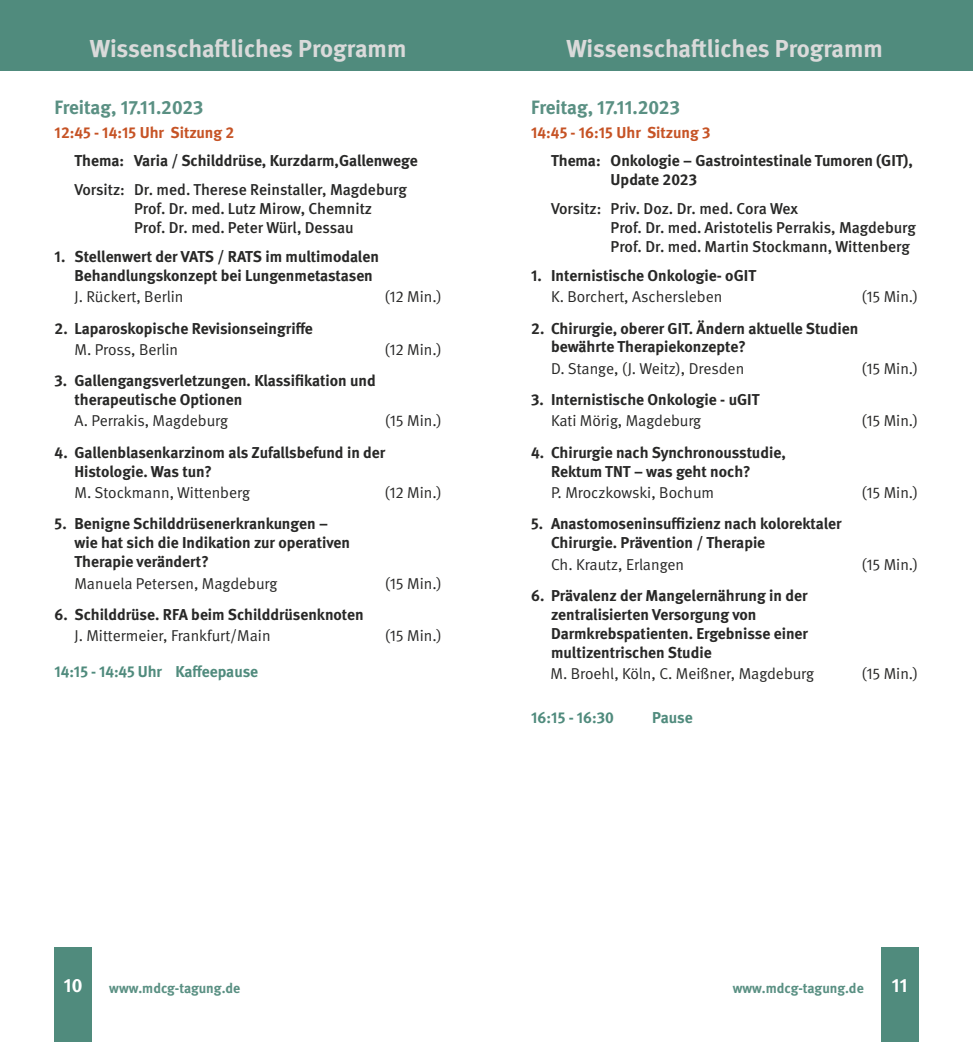
<style>
.page{position:relative;width:973px;height:1042px;background:#fff}
.page>*{position:absolute;margin:0;border:0;box-sizing:border-box;transform-origin:0 0}
.t1{font:700 24.5px "DGUV Meta";color:#dadada}
.t2{font:700 19.25px "DGUV Meta";color:#5a9083}
.t3{font:700 19.25px "DGUV Meta";color:#fff}
.t4{font:700 15.75px/18.9px "DGUV Meta";color:#282827}
.t5{font:15.75px "DGUV Meta";color:#282827}
.t6{font:500 15.75px/18.9px "DGUV Meta";color:#282827}
.t7{font:700 15.75px "DGUV Meta";color:#c65325}
.t8{font:700 15.75px "DGUV Meta";color:#508b7d}
.t9{font:700 14px "DGUV Meta";color:#5a9083}
</style>
<div class="page">
<div style="left:0;top:0;width:972px;height:71px;background:#508b7d"></div>
<div style="left:55px;top:947px;width:37px;height:95px;background:#508b7d"></div>
<div style="left:881px;top:947px;width:37px;height:95px;background:#508b7d"></div>
<h1 class="t1" style="left:90px;top:34px;width:318px">Wissenschaftliches Programm</h1>
<h1 class="t1" style="left:566px;top:34px;width:318px">Wissenschaftliches Programm</h1>
<p class="t2" style="left:55px;top:96px;width:150px">Freitag, 17.11.2023</p>
<p class="t7" style="left:55px;top:123px;width:181px">12:45 - 14:15 Uhr Sitzung 2</p>
<p class="t4" style="left:74px;top:152px;width:344px">Thema: Varia / Schilddrüse, Kurzdarm,Gallenwege</p>
<p class="t6" style="left:134px;top:181px;width:274px;text-indent:-60px">Vorsitz: Dr. med. Therese Reinstaller, Magdeburg<br>Prof. Dr. med. Lutz Mirow, Chemnitz<br>Prof. Dr. med. Peter Würl, Dessau</p>
<p class="t4" style="left:74px;top:247px;width:306px;text-indent:-20px">1. Stellenwert der VATS / RATS im multimodalen<br>Behandlungskonzept bei Lungenmetastasen</p>
<p class="t5" style="left:74px;top:288px;width:110px">J. Rückert, Berlin</p>
<p class="t5" style="left:384px;top:288px;width:59px">(12 Min.)</p>
<p class="t4" style="left:55px;top:319px;width:260px">2. Laparoskopische Revisionseingriffe</p>
<p class="t5" style="left:74px;top:340px;width:105px">M. Pross, Berlin</p>
<p class="t5" style="left:384px;top:340px;width:59px">(12 Min.)</p>
<p class="t4" style="left:74px;top:372px;width:303px;text-indent:-20px">3. Gallengangsverletzungen. Klassifikation und therapeutische Optionen</p>
<p class="t5" style="left:74px;top:412px;width:155px">A. Perrakis, Magdeburg</p>
<p class="t5" style="left:385px;top:412px;width:58px">(15 Min.)</p>
<p class="t4" style="left:74px;top:443px;width:312px;text-indent:-20px">4. Gallenblasenkarzinom als Zufallsbefund in der<br>Histologie. Was tun?</p>
<p class="t5" style="left:74px;top:483px;width:177px">M. Stockmann, Wittenberg</p>
<p class="t5" style="left:384px;top:483px;width:59px">(12 Min.)</p>
<p class="t4" style="left:74px;top:515px;width:277px;text-indent:-20px">5. Benigne Schilddrüsenerkrankungen – wie hat sich die Indikation zur operativen<br>Therapie verändert?</p>
<p class="t5" style="left:74px;top:574px;width:204px">Manuela Petersen, Magdeburg</p>
<p class="t5" style="left:385px;top:574px;width:58px">(15 Min.)</p>
<p class="t4" style="left:55px;top:605px;width:310px">6. Schilddrüse. RFA beim Schilddrüsenknoten</p>
<p class="t5" style="left:74px;top:627px;width:197px">J. Mittermeier, Frankfurt/Main</p>
<p class="t5" style="left:385px;top:627px;width:58px">(15 Min.)</p>
<p class="t8" style="left:55px;top:662px;width:205px">14:15 - 14:45 Uhr Kaffeepause</p>
<p class="t2" style="left:531px;top:96px;width:150px">Freitag, 17.11.2023</p>
<p class="t7" style="left:531px;top:123px;width:181px">14:45 - 16:15 Uhr Sitzung 3</p>
<p class="t4" style="left:610px;top:152px;width:304px;text-indent:-60px">Thema: Onkologie – Gastrointestinale Tumoren (GIT),<br>Update 2023</p>
<p class="t6" style="left:610px;top:200px;width:306px;text-indent:-60px">Vorsitz: Priv. Doz. Dr. med. Cora Wex<br>Prof. Dr. med. Aristotelis Perrakis, Magdeburg<br>Prof. Dr. med. Martin Stockmann, Wittenberg</p>
<p class="t4" style="left:531px;top:266px;width:226px">1. Internistische Onkologie- oGIT</p>
<p class="t5" style="left:551px;top:288px;width:173px">K. Borchert, Aschersleben</p>
<p class="t5" style="left:861px;top:288px;width:58px">(15 Min.)</p>
<p class="t4" style="left:551px;top:319px;width:308px;text-indent:-20px">2. Chirurgie, oberer GIT. Ändern aktuelle Studien bewährte Therapiekonzepte?</p>
<p class="t5" style="left:551px;top:359px;width:195px">D. Stange, (J. Weitz), Dresden</p>
<p class="t5" style="left:861px;top:359px;width:58px">(15 Min.)</p>
<p class="t4" style="left:531px;top:391px;width:230px">3. Internistische Onkologie - uGIT</p>
<p class="t5" style="left:551px;top:412px;width:151px">Kati Mörig, Magdeburg</p>
<p class="t5" style="left:861px;top:412px;width:58px">(15 Min.)</p>
<p class="t4" style="left:551px;top:443px;width:236px;text-indent:-20px">4. Chirurgie nach Synchronousstudie,<br>Rektum TNT – was geht noch?</p>
<p class="t5" style="left:551px;top:483px;width:165px">P. Mroczkowski, Bochum</p>
<p class="t5" style="left:861px;top:483px;width:58px">(15 Min.)</p>
<p class="t4" style="left:551px;top:515px;width:292px;text-indent:-20px">5. Anastomoseninsuffizienz nach kolorektaler<br>Chirurgie. Prävention / Therapie</p>
<p class="t5" style="left:551px;top:555px;width:135px">Ch. Krautz, Erlangen</p>
<p class="t5" style="left:861px;top:555px;width:58px">(15 Min.)</p>
<p class="t4" style="left:551px;top:586px;width:258px;text-indent:-20px">6. Prävalenz der Mangelernährung in der zentralisierten Versorgung von Darmkrebspatienten. Ergebnisse einer multizentrischen Studie</p>
<p class="t5" style="left:550px;top:664px;width:265px">M. Broehl, Köln, C. Meißner, Magdeburg</p>
<p class="t5" style="left:861px;top:664px;width:58px">(15 Min.)</p>
<p class="t8" style="left:531px;top:708px;width:84px">16:15 - 16:30</p>
<p class="t8" style="left:652px;top:708px;width:42px">Pause</p>
<p class="t3" style="left:64px;top:974px;width:20px">10</p>
<p class="t9" style="left:109px;top:979px;width:133px">www.mdcg-tagung.de</p>
<p class="t9" style="left:732px;top:979px;width:133px">www.mdcg-tagung.de</p>
<p class="t3" style="left:891px;top:974px;width:17px">11</p>
</div>
